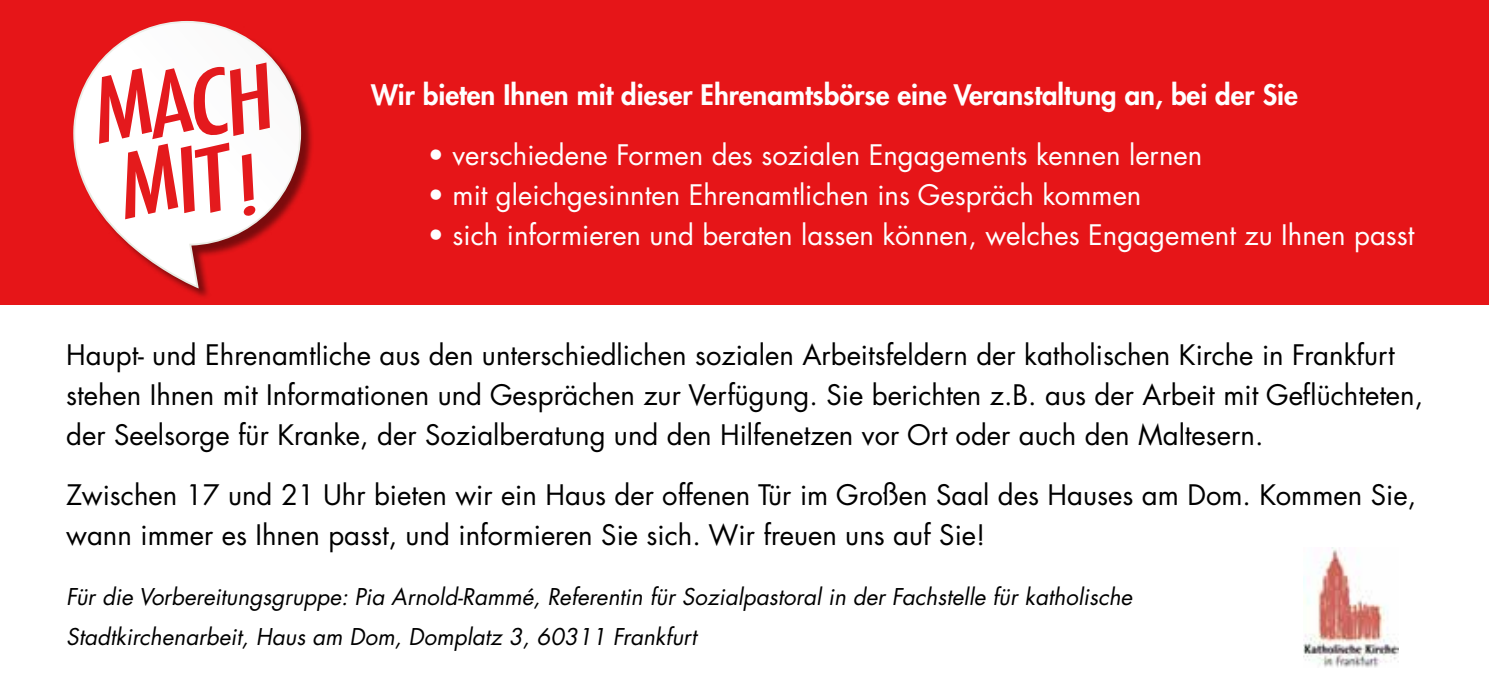
<style>
.page{position:relative;width:1489px;height:695px;background:#fff}
.page>*{position:absolute;margin:0;border:0;box-sizing:border-box;transform-origin:0 0}
.t1{font:27.5px/40px "Futura LT Pro";color:#000}
.t2{font:27.5px "Futura LT Pro";color:#fff}
.t3{font:800 27.5px "Futura LT Pro";color:#fff}
.t4{font:italic 22.5px/40px "Futura LT Pro";color:#000}
</style>
<div class="page">
<div style="left:0;top:0;width:1488px;height:305px;background:#e61518"></div>
<div style="left:76px;top:24px;width:238px;height:276px;background:#000;opacity:.47"></div>
<svg style="left:73px;top:21px;width:228px;height:267px"></svg>
<svg style="left:99px;top:62px;width:171px;height:157px"></svg>
<img style="left:1303px;top:547px;width:95px;height:120px">
<p class="t3" style="left:371px;top:73px;width:928px">Wir bieten Ihnen mit dieser Ehrenamtsbörse eine Veranstaltung an, bei der Sie</p>
<p class="t2" style="left:428px;top:136px;width:776px">• verschiedene Formen des sozialen Engagements kennen lernen</p>
<p class="t2" style="left:428px;top:176px;width:715px">• mit gleichgesinnten Ehrenamtlichen ins Gespräch kommen</p>
<p class="t2" style="left:428px;top:216px;width:988px">• sich informieren und beraten lassen können, welches Engagement zu Ihnen passt</p>
<p class="t1" style="left:66px;top:334px;width:1358px">Haupt- und Ehrenamtliche aus den unterschiedlichen sozialen Arbeitsfeldern der katholischen Kirche in Frankfurt stehen Ihnen mit Informationen und Gesprächen zur Verfügung. Sie berichten z.B. aus der Arbeit mit Geflüchteten, der Seelsorge für Kranke, der Sozialberatung und den Hilfenetzen vor Ort oder auch den Maltesern.</p>
<p class="t1" style="left:66px;top:474px;width:1351px">Zwischen 17 und 21 Uhr bieten wir ein Haus der offenen Tür im Großen Saal des Hauses am Dom. Kommen Sie, wann immer es Ihnen passt, und informieren Sie sich. Wir freuen uns auf Sie!</p>
<p class="t4" style="left:66px;top:576px;width:1067px">Für die Vorbereitungsgruppe: Pia Arnold-Rammé, Referentin für Sozialpastoral in der Fachstelle für katholische<br>Stadtkirchenarbeit, Haus am Dom, Domplatz 3, 60311 Frankfurt</p>
</div>
